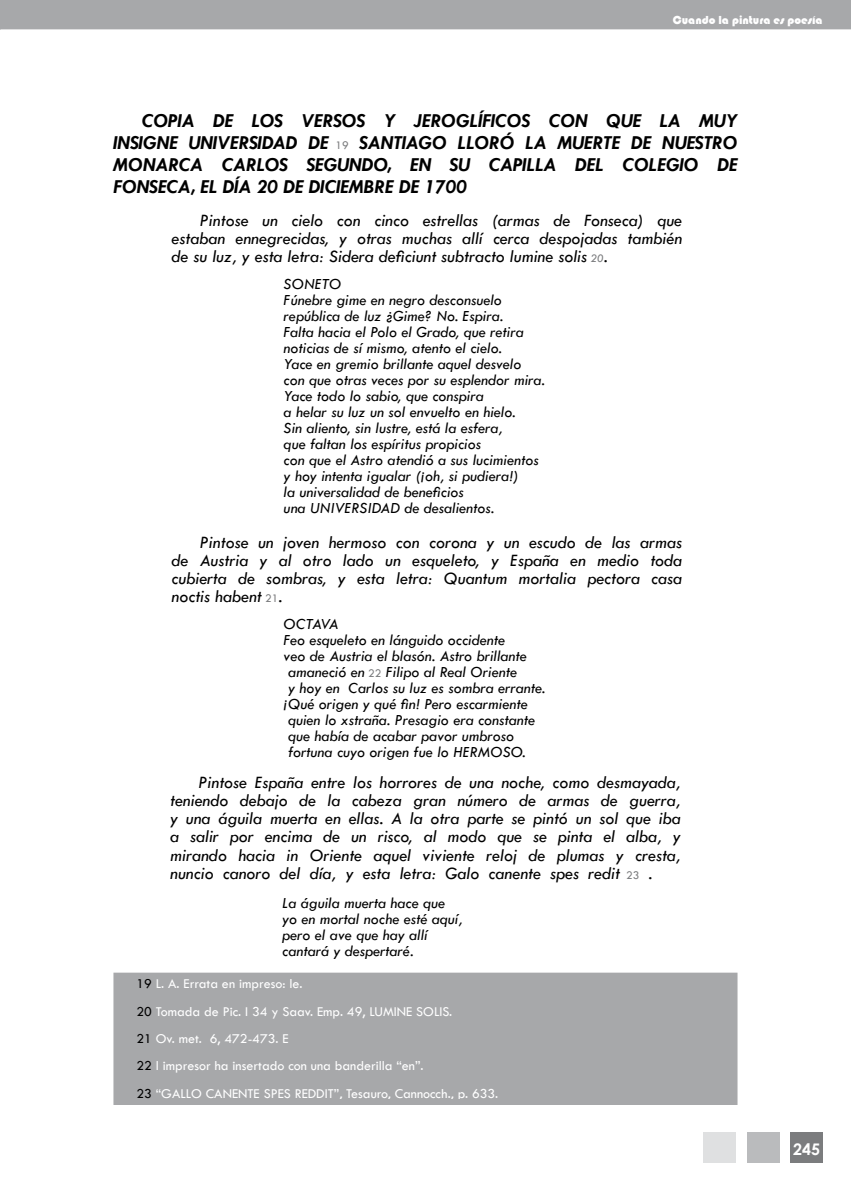
<style>
.page{position:relative;width:851px;height:1191px;background:#fff}
.page>*{position:absolute;margin:0;border:0;box-sizing:border-box;transform-origin:0 0}
.t1{font:italic 700 20px/22px "Tw Cen";color:#000;text-align:justify}
.t2{font:italic 18px/18px "Tw Cen";color:#000;text-align:justify}
.t3{font:italic 16px/16px "Tw Cen";color:#000}
.t4{font:700 16px "Century Gothic";color:#fff}
.t5{font:14px/27.4px "Tw Cen";color:#fff}
.t6{font:12px "Bauhaus 93";color:#fff}
.s1{font-weight:400;font-style:normal;font-size:12px;color:#7b7c7e}
.s2{font-size:12px;color:#7b7c7e}
.s3{font-style:normal;font-size:12px;color:#7b7c7e}
.s4{color:#000}
</style>
<div class="page">
<div style="left:0;top:0;width:850px;height:28px;background:#a7a8aa"></div>
<div style="left:0;top:0;width:850px;height:29px;border:2px solid #a7a8aa"></div>
<div style="left:790px;top:1132px;width:32px;height:30px;background:#7b7c7e"></div>
<div style="left:747px;top:1132px;width:32px;height:30px;background:#babbbd"></div>
<div style="left:703px;top:1132px;width:32px;height:30px;background:#dfe0e1"></div>
<div style="left:116px;top:975px;width:618px;height:127px;background:#a7a8aa"></div>
<div style="left:113px;top:972px;width:624px;height:133px;border:6px solid #a7a8aa"></div>
<p class="t6" style="left:672px;top:13px;width:151px">Cuando la pintura es poesía</p>
<p class="t1" style="left:113px;top:109px;width:625px;text-indent:28px">COPIA DE LOS VERSOS Y JEROGLÍFICOS CON QUE LA MUY INSIGNE UNIVERSIDAD DE <span class="s1">19</span> SANTIAGO LLORÓ LA MUERTE DE NUESTRO MONARCA CARLOS SEGUNDO, EN SU CAPILLA DEL COLEGIO DE FONSECA, EL DÍA 20 DE DICIEMBRE DE 1700</p>
<p class="t2" style="left:171px;top:211px;width:512px;text-indent:28px">Pintose un cielo con cinco estrellas (armas de Fonseca) que estaban ennegrecidas, y otras muchas allí cerca despojadas también de su luz, y esta letra: Sidera deficiunt subtracto lumine solis <span class="s2">20</span>.</p>
<p class="t3" style="left:283px;top:276px;width:263px">SONETO<br>Fúnebre gime en negro desconsuelo república de luz ¿Gime? No. Espira.<br>Falta hacia el Polo el Grado, que retira noticias de sí mismo, atento el cielo.<br>Yace en gremio brillante aquel desvelo con que otras veces por su esplendor mira.<br>Yace todo lo sabio, que conspira<br>a helar su luz un sol envuelto en hielo.<br>Sin aliento, sin lustre, está la esfera,<br>que faltan los espíritus propicios<br>con que el Astro atendió a sus lucimientos y hoy intenta igualar (¡oh, si pudiera!)<br>la universalidad de beneficios<br>una UNIVERSIDAD de desalientos.</p>
<p class="t2" style="left:171px;top:533px;width:512px;text-indent:28px">Pintose un joven hermoso con corona y un escudo de las armas de Austria y al otro lado un esqueleto, y España en medio toda cubierta de sombras, y esta letra: Quantum mortalia pectora casa noctis habent <span class="s3">21</span>.</p>
<p class="t3" style="left:283px;top:615px;width:263px">OCTAVA<br>Feo esqueleto en lánguido occidente<br>veo de Austria el blasón. Astro brillante amaneció en <span class="s3">22</span> Filipo al Real Oriente<br>y hoy en Carlos su luz es sombra errante. ¡Qué origen y qué fin! Pero escarmiente quien lo xstraña. Presagio era constante que había de acabar pavor umbroso fortuna cuyo origen fue lo HERMOSO.</p>
<p class="t2" style="left:170px;top:773px;width:512px;text-indent:28px">Pintose España entre los horrores de una noche, como desmayada, teniendo debajo de la cabeza gran número de armas de guerra, y una águila muerta en ellas. A la otra parte se pintó un sol que iba a salir por encima de un risco, al modo que se pinta el alba, y mirando hacia in Oriente aquel viviente reloj de plumas y cresta, nuncio canoro del día, y esta letra: Galo canente spes redit <span class="s3">23</span> .</p>
<p class="t3" style="left:282px;top:894px;width:182px">La águila muerta hace que yo en mortal noche esté aquí, pero el ave que hay allí cantará y despertaré.</p>
<p class="t5" style="left:136px;top:970px;width:363px"><span class="s4">19</span> L. A. Errata en impreso: le.<br><span class="s4">20</span> Tomada de Pic. I 34 y Saav. Emp. 49, LUMINE SOLIS.<br><span class="s4">21</span> Ov. met. 6, 472-473. E<br><span class="s4">22</span> l impresor ha insertado con una banderilla “en”.<br><span class="s4">23</span> “GALLO CANENTE SPES REDDIT”, Tesauro, Cannocch., p. 633.</p>
<p class="t4" style="left:793px;top:1136px;width:28px">245</p>
</div>
